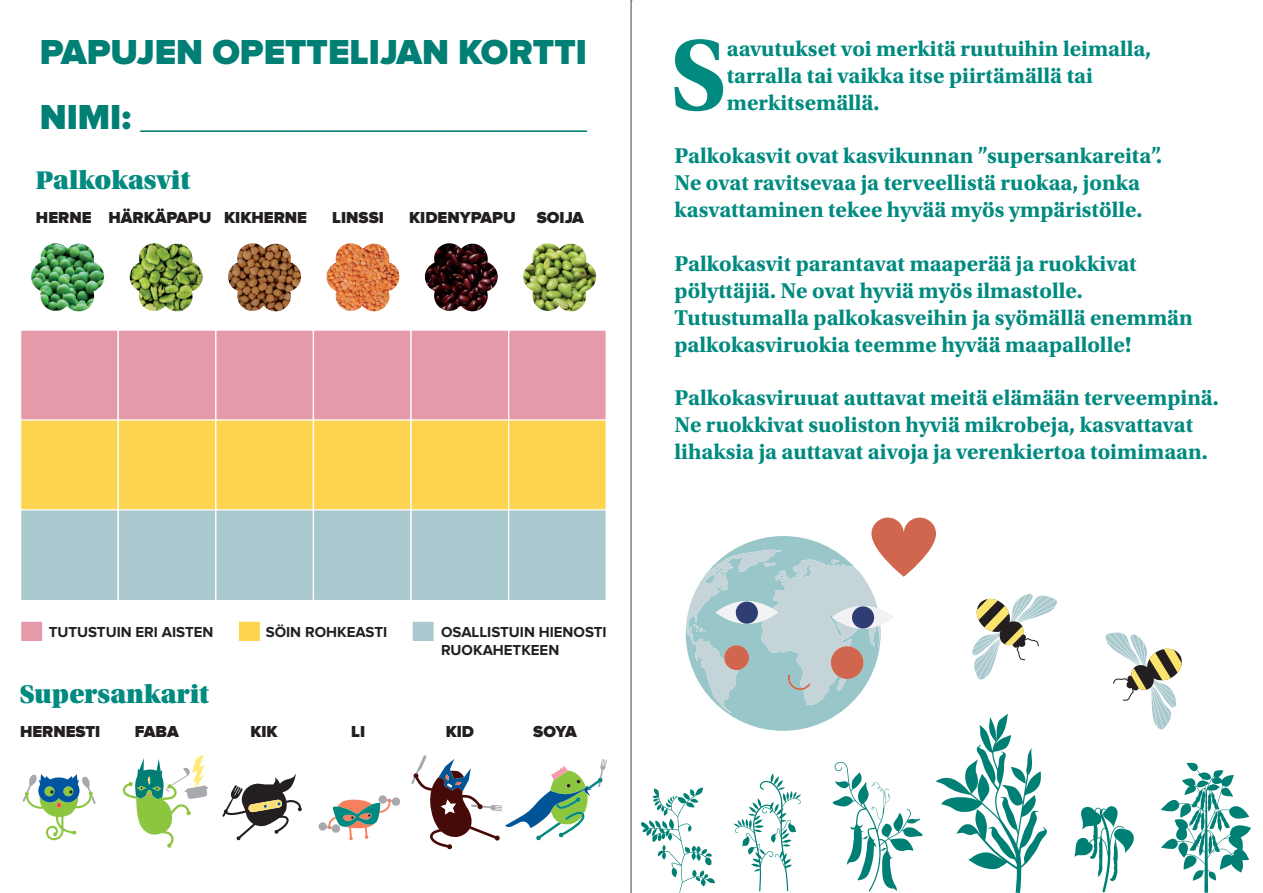
<style>
.page{position:relative;width:1263px;height:893px;background:#fff}
.page>*{position:absolute;margin:0;border:0;box-sizing:border-box;transform-origin:0 0}
.t1{font:700 105.15px "Utopia Std";color:#008a80}
.t2{font:300 36px "Proxima Nova A";color:#007f74}
.t3{font:900 36px "Proxima Nova A";color:#007f74}
.t4{font:27px "Utopia Std Black Headline";color:#008a80}
.t5{font:700 22.5px/27px "Utopia Std";color:#008a80}
.t6{font:900 16.5px "Proxima Nova A";color:#231f20}
.t7{font:700 15px/18px "Proxima Nova";color:#231f20}
.s1{font-weight:900}
</style>
<div class="page">
<img style="left:31px;top:243px;width:73px;height:68px">
<img style="left:130px;top:243px;width:73px;height:68px">
<img style="left:228px;top:243px;width:73px;height:68px">
<img style="left:326px;top:243px;width:73px;height:68px">
<img style="left:523px;top:243px;width:73px;height:68px">
<img style="left:425px;top:243px;width:73px;height:68px">
<svg style="left:318px;top:795px;width:82px;height:45px"></svg>
<svg style="left:222px;top:774px;width:80px;height:66px"></svg>
<svg style="left:411px;top:755px;width:196px;height:94px"></svg>
<svg style="left:123px;top:754px;width:85px;height:94px"></svg>
<svg style="left:22px;top:774px;width:74px;height:66px"></svg>
<div style="left:20px;top:329px;width:99px;height:92px;background:#e59aaa;border:1px solid #fff"></div>
<div style="left:118px;top:329px;width:98px;height:92px;background:#e59aaa;border:1px solid #fff"></div>
<div style="left:215px;top:329px;width:99px;height:92px;background:#e59aaa;border:1px solid #fff"></div>
<div style="left:313px;top:329px;width:99px;height:92px;background:#e59aaa;border:1px solid #fff"></div>
<div style="left:410px;top:329px;width:99px;height:92px;background:#e59aaa;border:1px solid #fff"></div>
<div style="left:508px;top:329px;width:99px;height:92px;background:#e59aaa;border:1px solid #fff"></div>
<div style="left:20px;top:419px;width:99px;height:92px;background:#fcd450;border:1px solid #fff"></div>
<div style="left:118px;top:419px;width:98px;height:92px;background:#fcd450;border:1px solid #fff"></div>
<div style="left:215px;top:419px;width:99px;height:92px;background:#fcd450;border:1px solid #fff"></div>
<div style="left:313px;top:419px;width:99px;height:92px;background:#fcd450;border:1px solid #fff"></div>
<div style="left:410px;top:419px;width:99px;height:92px;background:#fcd450;border:1px solid #fff"></div>
<div style="left:508px;top:419px;width:99px;height:92px;background:#fcd450;border:1px solid #fff"></div>
<div style="left:20px;top:509px;width:99px;height:92px;background:#a9c9ce;border:1px solid #fff"></div>
<div style="left:118px;top:509px;width:98px;height:92px;background:#a9c9ce;border:1px solid #fff"></div>
<div style="left:215px;top:509px;width:99px;height:92px;background:#a9c9ce;border:1px solid #fff"></div>
<div style="left:313px;top:509px;width:99px;height:92px;background:#a9c9ce;border:1px solid #fff"></div>
<div style="left:410px;top:509px;width:99px;height:92px;background:#a9c9ce;border:1px solid #fff"></div>
<div style="left:508px;top:509px;width:99px;height:92px;background:#a9c9ce;border:1px solid #fff"></div>
<div style="left:20px;top:620px;width:23px;height:22px;background:#e59aaa;border:1px solid #fff"></div>
<div style="left:238px;top:620px;width:23px;height:22px;background:#fcd450;border:1px solid #fff"></div>
<div style="left:411px;top:620px;width:24px;height:22px;background:#a9c9ce;border:1px solid #fff"></div>
<svg style="left:631px;top:0;width:1px;height:893px"></svg>
<svg style="left:1074px;top:806px;width:60px;height:86px"></svg>
<svg style="left:1161px;top:762px;width:90px;height:131px"></svg>
<svg style="left:1105px;top:632px;width:77px;height:98px"></svg>
<svg style="left:641px;top:518px;width:416px;height:375px"></svg>
<p class="t3" style="left:40px;top:31px;width:548px">PAPUJEN OPETTELIJAN KORTTI</p>
<p class="t2" style="left:40px;top:98px;width:549px"><span class="s1">NIMI:</span> ______________________</p>
<p class="t4" style="left:36px;top:166px;width:156px">Palkokasvit</p>
<p class="t6" style="left:36px;top:208px;width:273px">HERNE HÄRKÄPAPU KIKHERNE</p>
<p class="t6" style="left:332px;top:208px;width:53px">LINSSI</p>
<p class="t6" style="left:409px;top:208px;width:108px">KIDENYPAPU</p>
<p class="t6" style="left:537px;top:208px;width:49px">SOIJA</p>
<p class="t7" style="left:49px;top:623px;width:166px">TUTUSTUIN ERI AISTEN</p>
<p class="t7" style="left:266px;top:623px;width:123px">SÖIN ROHKEASTI</p>
<p class="t7" style="left:441px;top:623px;width:167px">OSALLISTUIN HIENOSTI<br>RUOKAHETKEEN</p>
<p class="t4" style="left:20px;top:680px;width:190px">Supersankarit</p>
<p class="t6" style="left:20px;top:722px;width:82px">HERNESTI</p>
<p class="t6" style="left:135px;top:722px;width:45px">FABA</p>
<p class="t6" style="left:250px;top:722px;width:29px">KIK</p>
<p class="t6" style="left:351px;top:722px;width:15px">LI</p>
<p class="t6" style="left:446px;top:722px;width:30px">KID</p>
<p class="t6" style="left:533px;top:722px;width:45px">SOYA</p>
<p class="t1" style="left:670px;top:14px;width:58px">S</p>
<p class="t5" style="left:727px;top:35px;width:426px">aavutukset voi merkitä ruutuihin leimalla, tarralla tai vaikka itse piirtämällä tai merkitsemällä.</p>
<p class="t5" style="left:674px;top:142px;width:489px">Palkokasvit ovat kasvikunnan ”supersankareita”.<br>Ne ovat ravitsevaa ja terveellistä ruokaa, jonka kasvattaminen tekee hyvää myös ympäristölle.</p>
<p class="t5" style="left:674px;top:250px;width:520px">Palkokasvit parantavat maaperää ja ruokkivat pölyttäjiä. Ne ovat hyviä myös ilmastolle.<br>Tutustumalla palkokasveihin ja syömällä enemmän palkokasviruokia teemme hyvää maapallolle!</p>
<p class="t5" style="left:674px;top:384px;width:546px">Palkokasviruuat auttavat meitä elämään terveempinä.<br>Ne ruokkivat suoliston hyviä mikrobeja, kasvattavat lihaksia ja auttavat aivoja ja verenkiertoa toimimaan.</p>
</div>
